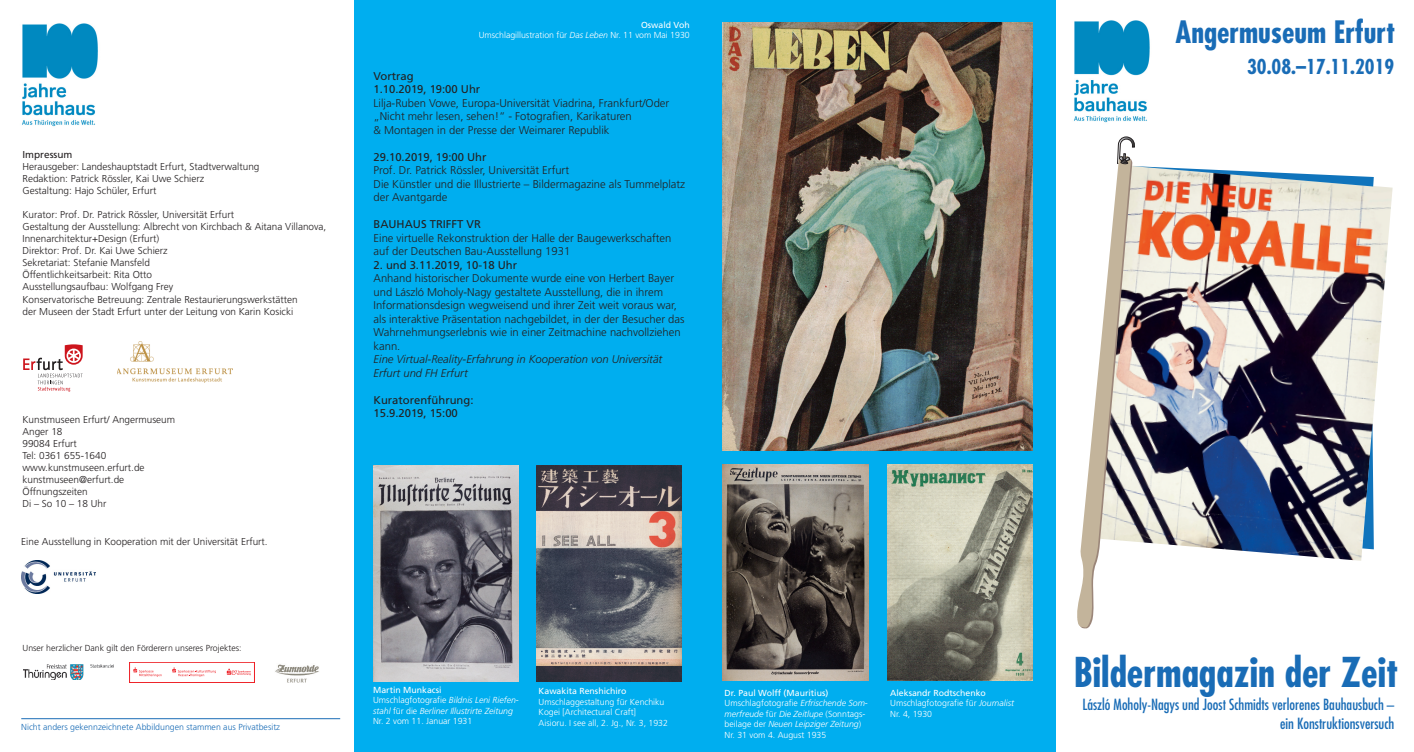
<style>
.page{position:relative;width:1414px;height:752px;background:#fff}
.page>*{position:absolute;margin:0;border:0;box-sizing:border-box;transform-origin:0 0}
.t1{font:700 condensed 40px "Futura";color:#196cb6}
.t2{font:700 condensed 30px "Futura";color:#196cb6}
.t3{font:700 condensed 20px "Futura";color:#196cb6}
.t4{font:condensed 15px/19.4px "Futura";color:#196cb6;text-align:right}
.t5{font:300 11.25px/13.5px "Frutiger";color:#231f20}
.t6{font:11.25px/13.5px "Frutiger";color:#231f20}
.t7{font:italic 300 11.25px/13.5px "Frutiger";color:#231f20}
.t8{font:300 10px/12px "Frutiger";color:#231f20}
.t9{font:10px "Frutiger";color:#231f20}
.t10{font:300 8.75px/10.5px "Frutiger";color:#fff}
.t11{font:italic 300 8.75px/10.5px "Frutiger";color:#fff}
.t12{font:300 8.75px "Frutiger";color:#196cb6}
.t13{font:300 8.75px "Frutiger";color:#231f20}
.t14{font:8.75px "Frutiger";color:#fff}
.s1{font-weight:400}
.s2{font-style:italic}
.s3{font-weight:400;font-style:normal}
.s4{font-style:normal}
</style>
<div class="page">
<div style="left:354px;top:0;width:702px;height:751px;background:#00aeef"></div>
<img style="left:1374px;top:186px;width:18px;height:219px">
<svg style="left:1077px;top:137px;width:297px;height:491px"></svg>
<img style="left:1074px;top:20px;width:76px;height:103px">
<svg style="left:23px;top:344px;width:60px;height:47px"></svg>
<img style="left:24px;top:664px;width:89px;height:15px">
<div style="left:129px;top:662px;width:126px;height:20px;border:1px solid #ee1d23"></div>
<svg style="left:172px;top:667px;width:44px;height:9px"></svg>
<svg style="left:133px;top:667px;width:29px;height:9px"></svg>
<svg style="left:227px;top:668px;width:24px;height:6px"></svg>
<img style="left:275px;top:664px;width:44px;height:18px">
<img style="left:22px;top:23px;width:76px;height:104px">
<img style="left:21px;top:560px;width:75px;height:32px">
<img style="left:117px;top:342px;width:115px;height:40px">
<img style="left:373px;top:465px;width:145px;height:215px">
<img style="left:536px;top:465px;width:145px;height:215px">
<img style="left:723px;top:464px;width:145px;height:216px">
<img style="left:887px;top:464px;width:146px;height:216px">
<img style="left:723px;top:23px;width:309px;height:427px">
<hr style="left:21px;top:718px;width:319px;height:1px;background:#196cb6">
<p class="t9" style="left:23px;top:151px;width:51px">Impressum</p>
<p class="t8" style="left:23px;top:161px;width:238px">Herausgeber: Landeshauptstadt Erfurt, Stadtverwaltung<br>Redaktion: Patrick Rössler, Kai Uwe Schierz<br>Gestaltung: Hajo Schüler, Erfurt</p>
<p class="t8" style="left:23px;top:209px;width:305px">Kurator: Prof. Dr. Patrick Rössler, Universität Erfurt<br>Gestaltung der Ausstellung: Albrecht von Kirchbach &amp; Aitana Villanova, Innenarchitektur+Design (Erfurt)<br>Direktor: Prof. Dr. Kai Uwe Schierz<br>Sekretariat: Stefanie Mansfeld<br>Öffentlichkeitsarbeit: Rita Otto<br>Ausstellungsaufbau: Wolfgang Frey<br>Konservatorische Betreuung: Zentrale Restaurierungswerkstätten<br>der Museen der Stadt Erfurt unter der Leitung von Karin Kosicki</p>
<p class="t8" style="left:23px;top:413px;width:154px">Kunstmuseen Erfurt/ Angermuseum<br>Anger 18<br>99084 Erfurt<br>Tel: 0361 655-1640 www.kunstmuseen.erfurt.de kunstmuseen@erfurt.de<br>Öffnungszeiten<br>Di – So 10 – 18 Uhr</p>
<p class="t8" style="left:21px;top:536px;width:248px">Eine Ausstellung in Kooperation mit der Universität Erfurt.</p>
<p class="t13" style="left:23px;top:644px;width:221px">Unser herzlicher Dank gilt den Förderern unseres Projektes:</p>
<p class="t12" style="left:21px;top:722px;width:260px">Nicht anders gekennzeichnete Abbildungen stammen aus Privatbesitz</p>
<p class="t10" style="left:479px;top:20px;width:212px;text-align:right"><span class="s1">Oswald Voh<br></span>Umschlagillustration für <span class="s2">Das Leben</span> Nr. 11 vom Mai 1930</p>
<p class="t6" style="left:373px;top:70px;width:108px">Vortrag<br>1.10.2019, 19:00 Uhr</p>
<p class="t5" style="left:373px;top:97px;width:297px">Lilja-Ruben Vowe, Europa-Universität Viadrina, Frankfurt/Oder „Nicht mehr lesen, sehen!“ - Fotografien, Karikaturen<br>&amp; Montagen in der Presse der Weimarer Republik</p>
<p class="t6" style="left:373px;top:151px;width:114px">29.10.2019, 19:00 Uhr</p>
<p class="t5" style="left:373px;top:164px;width:313px">Prof. Dr. Patrick Rössler, Universität Erfurt<br>Die Künstler und die Illustrierte – Bildermagazine als Tummelplatz der Avantgarde</p>
<p class="t6" style="left:373px;top:218px;width:109px">BAUHAUS TRIFFT VR</p>
<p class="t5" style="left:373px;top:232px;width:299px">Eine virtuelle Rekonstruktion der Halle der Baugewerkschaften auf der Deutschen Bau-Ausstellung 1931</p>
<p class="t6" style="left:373px;top:259px;width:145px">2. und 3.11.2019, 10-18 Uhr</p>
<p class="t5" style="left:373px;top:272px;width:312px">Anhand historischer Dokumente wurde eine von Herbert Bayer und László Moholy-Nagy gestaltete Ausstellung, die in ihrem Informationsdesign wegweisend und ihrer Zeit weit voraus war, als interaktive Präsentation nachgebildet, in der der Besucher das Wahrnehmungserlebnis wie in einer Zeitmachine nachvollziehen kann.</p>
<p class="t7" style="left:373px;top:353px;width:290px">Eine Virtual-Reality-Erfahrung in Kooperation von Universität<br>Erfurt und FH Erfurt</p>
<p class="t6" style="left:373px;top:394px;width:101px">Kuratorenführung:<br>15.9.2019, 15:00</p>
<p class="t11" style="left:373px;top:684px;width:147px"><span class="s3">Martin Munkacsi<br></span><span class="s4">Umschlagfotografie</span> Bildnis Leni Riefen&shy;stahl <span class="s4">für die</span> Berliner Illustrirte Zeitung<br><span class="s4">Nr. 2 vom 11. Januar 1931</span></p>
<p class="t14" style="left:539px;top:687px;width:89px">Kawakita Renshichiro</p>
<p class="t10" style="left:539px;top:696px;width:131px">Umschlaggestaltung für Kenchiku<br>Kogei [Architectural Craft]<br>Aisioru. I see all, 2. Jg., Nr. 3, 1932</p>
<p class="t10" style="left:725px;top:687px;width:145px"><span class="s1">Dr. Paul Wolff (Mauritius)<br></span>Umschlagfotografie <span class="s2">Erfrischende Som&shy;merfreude</span> für <span class="s2">Die Zeitlupe</span> (Sonntags&shy;beilage der <span class="s2">Neuen Leipziger Zeitung</span>)<br>Nr. 31 vom 4. August 1935</p>
<p class="t10" style="left:890px;top:688px;width:125px"><span class="s1">Aleksandr Rodtschenko<br></span>Umschlagfotografie für <span class="s2">Journalist<br></span>Nr. 4, 1930</p>
<h2 class="t2" style="left:1175px;top:19px;width:221px">Angermuseum Erfurt</h2>
<h3 class="t3" style="left:1247px;top:58px;width:149px">30.08.–17.11.2019</h3>
<h1 class="t1" style="left:1074px;top:654px;width:326px">Bildermagazin der Zeit</h1>
<h3 class="t4" style="left:1082px;top:695px;width:313px">László Moholy-Nagys und Joost Schmidts verlorenes Bauhausbuch – ein Konstruktionsversuch</h3>
</div>
